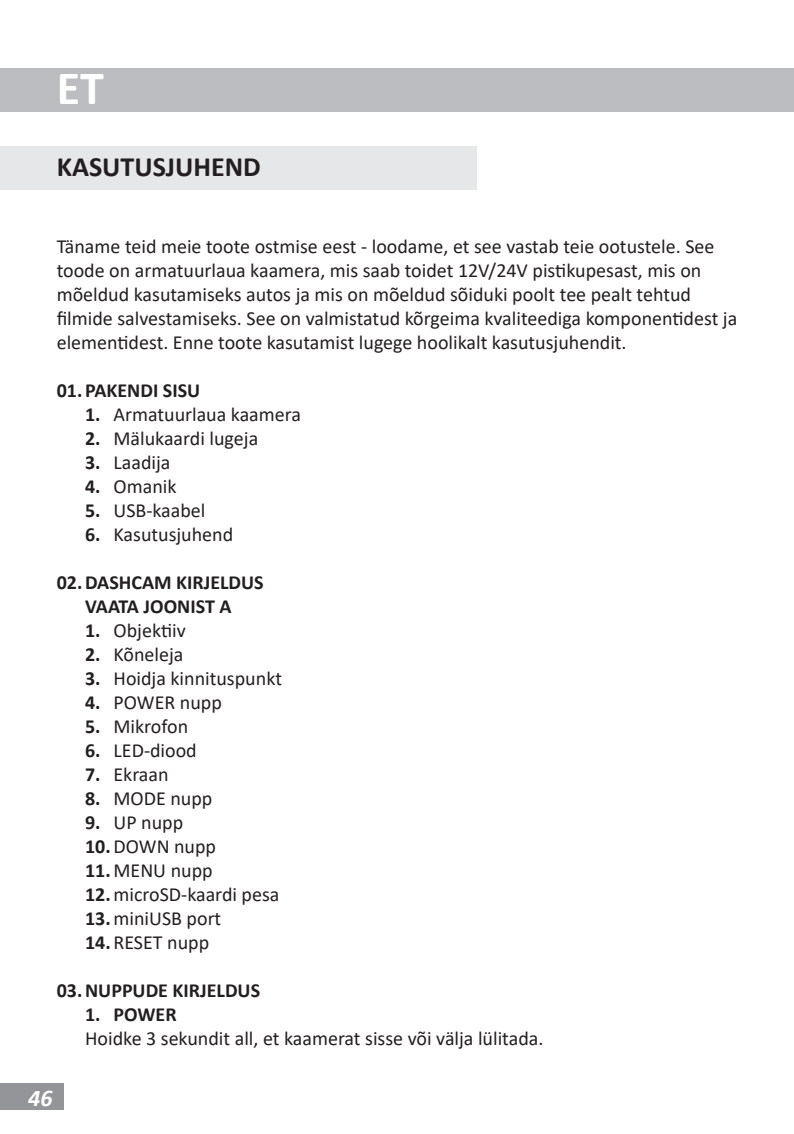
<style>
.page{position:relative;width:794px;height:1134px;background:#fff}
.page>*{position:absolute;margin:0;border:0;box-sizing:border-box;transform-origin:0 0}
.t1{font:700 48px "Calibri";color:#fff}
.t2{font:700 28px "Calibri";color:#231f20}
.t3{font:italic 700 24px "Calibri";color:#fff}
.List_Paragraph{font:20px/24px "Calibri";color:#231f20}
.t4{font:700 20px/24px "Calibri";color:#231f20;text-align:center}
.s1{font-weight:700}
</style>
<div class="page">
<div style="left:0;top:1083px;width:64px;height:27px;background:#939598"></div>
<div style="left:0;top:146px;width:476px;height:44px;background:#e6e7e9"></div>
<div style="left:0;top:68px;width:794px;height:43px;background:#bcbdc0"></div>
<p class="t1" style="left:57px;top:54px;width:49px">ET</p>
<p class="t2" style="left:57px;top:147px;width:206px">KASUTUSJUHEND</p>
<p class="List_Paragraph" style="left:57px;top:234px;width:682px">Täname teid meie toote ostmise eest - loodame, et see vastab teie ootustele. See toode on armatuurlaua kaamera, mis saab toidet 12V/24V pistikupesast, mis on mõeldud kasutamiseks autos ja mis on mõeldud sõiduki poolt tee pealt tehtud filmide salvestamiseks. See on valmistatud kõrgeima kvaliteediga komponentidest ja elementidest. Enne toote kasutamist lugege hoolikalt kasutusjuhendit.</p>
<p class="t4" style="left:57px;top:378px;width:145px">01. PAKENDI SISU</p>
<p class="List_Paragraph" style="left:85px;top:402px;width:217px"><span class="s1">1.</span> Armatuurlaua kaamera</p>
<p class="List_Paragraph" style="left:85px;top:426px;width:175px"><span class="s1">2.</span> Mälukaardi lugeja</p>
<p class="List_Paragraph" style="left:85px;top:450px;width:87px"><span class="s1">3.</span> Laadija</p>
<p class="List_Paragraph" style="left:85px;top:474px;width:93px"><span class="s1">4.</span> Omanik</p>
<p class="List_Paragraph" style="left:85px;top:498px;width:122px"><span class="s1">5.</span> USB-kaabel</p>
<p class="List_Paragraph" style="left:85px;top:522px;width:150px"><span class="s1">6.</span> Kasutusjuhend</p>
<p class="t4" style="left:57px;top:570px;width:208px">02.DASHCAM KIRJELDUS<br>VAATA JOONIST A</p>
<p class="List_Paragraph" style="left:85px;top:618px;width:102px"><span class="s1">1.</span> Objektiiv</p>
<p class="List_Paragraph" style="left:85px;top:642px;width:100px"><span class="s1">2.</span> Kõneleja</p>
<p class="List_Paragraph" style="left:85px;top:666px;width:198px"><span class="s1">3.</span> Hoidja kinnituspunkt</p>
<p class="List_Paragraph" style="left:85px;top:690px;width:138px"><span class="s1">4.</span> POWER nupp</p>
<p class="List_Paragraph" style="left:85px;top:714px;width:105px"><span class="s1">5.</span> Mikrofon</p>
<p class="List_Paragraph" style="left:85px;top:738px;width:113px"><span class="s1">6.</span> LED-diood</p>
<p class="List_Paragraph" style="left:85px;top:762px;width:85px"><span class="s1">7.</span> Ekraan</p>
<p class="List_Paragraph" style="left:85px;top:786px;width:129px"><span class="s1">8.</span> MODE nupp</p>
<p class="List_Paragraph" style="left:85px;top:810px;width:100px"><span class="s1">9.</span> UP nupp</p>
<p class="List_Paragraph" style="left:85px;top:834px;width:132px"><span class="s1">10.</span>DOWN nupp</p>
<p class="List_Paragraph" style="left:85px;top:858px;width:129px"><span class="s1">11.</span>MENU nupp</p>
<p class="List_Paragraph" style="left:85px;top:882px;width:196px"><span class="s1">12.</span>microSD-kaardi pesa</p>
<p class="List_Paragraph" style="left:85px;top:906px;width:138px"><span class="s1">13.</span>miniUSB port</p>
<p class="List_Paragraph" style="left:85px;top:930px;width:126px"><span class="s1">14.</span> RESET nupp</p>
<p class="t4" style="left:57px;top:978px;width:205px">03.NUPPUDE KIRJELDUS</p>
<p class="t4" style="left:85px;top:1002px;width:93px">1. POWER</p>
<p class="List_Paragraph" style="left:85px;top:1026px;width:460px">Hoidke 3 sekundit all, et kaamerat sisse või välja lülitada.</p>
<p class="t3" style="left:28px;top:1081px;width:26px">46</p>
</div>
